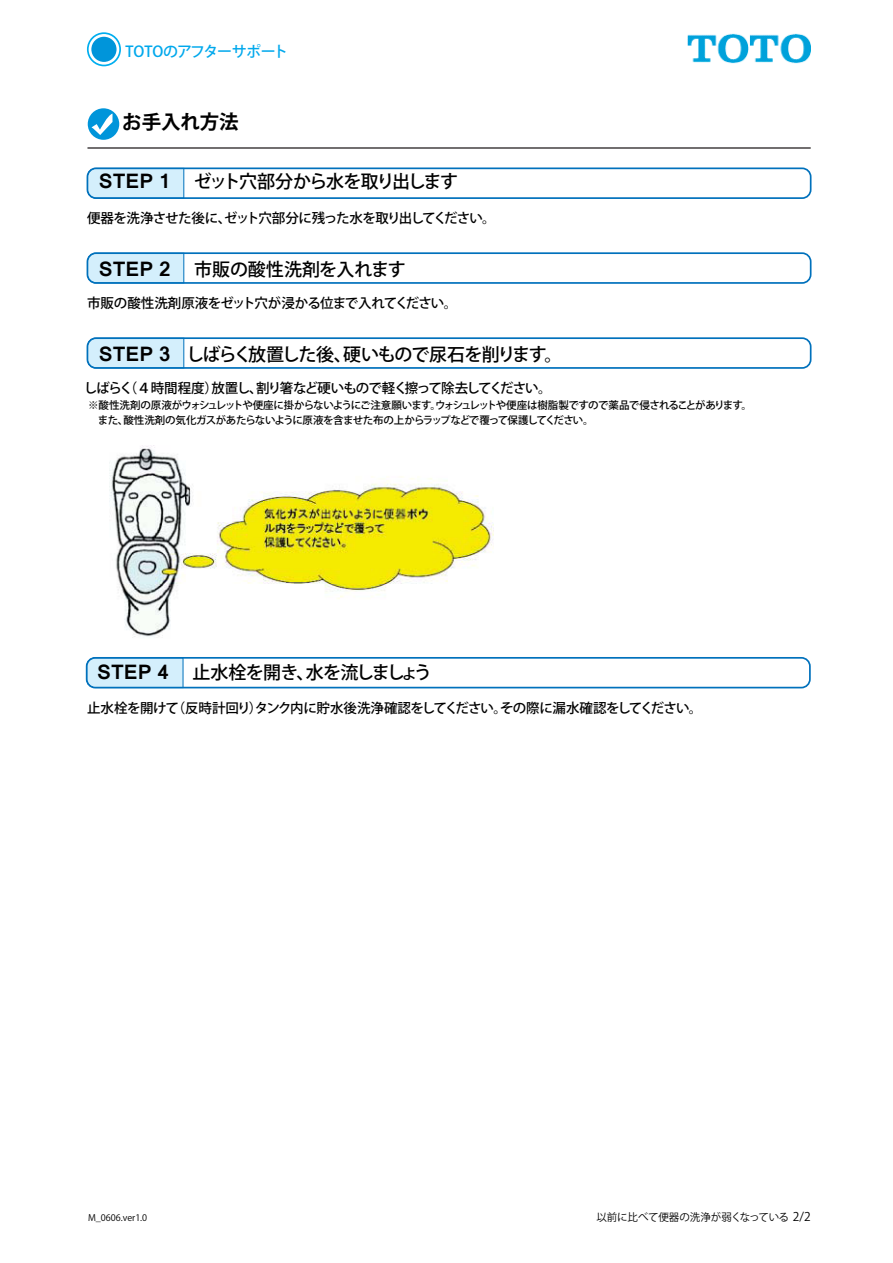
<style>
.page{position:relative;width:893px;height:1263px;background:#fff}
.page>*{position:absolute;margin:0;border:0;box-sizing:border-box;transform-origin:0 0}
.t1{font:700 19.5px "Kartika";color:#000}
.t2{font:700 19.5px "Koz Go Pro";color:#000}
.t3{font:500 18px "Koz Go Pro";letter-spacing:-.08em;color:#000}
.t4{font:500 18px "Koz Go Pro";letter-spacing:-.09em;color:#000}
.t5{font:500 18px "Koz Go Pro";letter-spacing:-.04em;color:#000}
.t6{font:500 18px "Koz Go Pro";letter-spacing:-.01em;color:#000}
.t7{font:500 15px "Koz Go Pro";letter-spacing:-.04em;color:#00a8ec}
.t8{font:500 13.5px "Koz Go Pro";letter-spacing:-.04em;color:#000}
.t9{font:500 13.5px "Koz Go Pro";letter-spacing:-.08em;color:#000}
.t10{font:500 13.5px "Koz Go Pro";letter-spacing:-.06em;color:#000}
.t11{font:500 10.5px/15px "Koz Go Pro";letter-spacing:-.06em;color:#000}
.t12{font:10.5px "Koz Go Pro";letter-spacing:-.02em;color:#000}
.t13{font:9px "Koz Go Pro";color:#000}
.s1{font-family:"Kartika";font-weight:700;font-size:19.5px}
.s2{font-size:12px}
</style>
<div class="page">
<div style="left:87px;top:32px;width:34px;height:34px;border:2px solid #00aeef;border-radius:50%"></div>
<div style="left:91px;top:37px;width:25px;height:25px;background:#0095da;border-radius:50%"></div>
<img style="left:687px;top:33px;width:123px;height:31px">
<div style="left:86px;top:657px;width:98px;height:31px;background:#d4effc"></div>
<div style="left:86px;top:657px;width:724px;height:31px;border:2px solid #0071bc;border-radius:9px"></div>
<hr style="left:87px;top:147px;width:723px;height:2px;background:#231f20">
<div style="left:87px;top:168px;width:98px;height:31px;background:#d4effc"></div>
<div style="left:88px;top:108px;width:31px;height:32px;background:#0095da;border-radius:50%"></div>
<svg style="left:91px;top:114px;width:21px;height:21px"></svg>
<div style="left:87px;top:168px;width:724px;height:31px;border:2px solid #0071bc;border-radius:9px"></div>
<div style="left:87px;top:253px;width:98px;height:31px;background:#d4effc"></div>
<div style="left:87px;top:252px;width:724px;height:32px;border:2px solid #0071bc;border-radius:9px"></div>
<div style="left:87px;top:338px;width:98px;height:31px;background:#d4effc"></div>
<div style="left:87px;top:337px;width:724px;height:32px;border:2px solid #0071bc;border-radius:9px"></div>
<img style="left:110px;top:445px;width:384px;height:193px">
<h3 class="t7" style="left:125px;top:42px;width:164px">TOTOのアフターサポート</h3>
<h1 class="t2" style="left:122px;top:110px;width:118px">お手入れ方法</h1>
<h1 class="t1" style="left:99px;top:169px;width:73px">STEP 1</h1>
<h2 class="t4" style="left:194px;top:170px;width:266px">ゼット穴部分から水を取り出します</h2>
<p class="t10" style="left:87px;top:210px;width:410px">便器を洗浄させた後に、ゼット穴部分に残った水を取り出してください。</p>
<h1 class="t1" style="left:99px;top:257px;width:73px">STEP 2</h1>
<h2 class="t6" style="left:194px;top:258px;width:213px">市販の酸性洗剤を入れます</h2>
<p class="t8" style="left:87px;top:295px;width:372px">市販の酸性洗剤原液をゼット穴が浸かる位まで入れてください。</p>
<h2 class="t3" style="left:99px;top:343px;width:465px"><span class="s1">STEP 3</span> しばらく放置した後、硬いもので尿石を削ります。</h2>
<p class="t9" style="left:84px;top:380px;width:469px">しばらく（４時間程度）放置し、割り箸など硬いもので軽く擦って除去してください。</p>
<p class="t11" style="left:88px;top:398px;width:665px">※酸性洗剤の原液がウォシュレットや便座に掛からないようにご注意願います。ウォシュレットや便座は樹脂製ですので薬品で侵されることがあります。　また、酸性洗剤の気化ガスがあたらないように原液を含ませた布の上からラップなどで覆って保護してください。</p>
<h1 class="t1" style="left:97px;top:660px;width:73px">STEP 4</h1>
<h2 class="t5" style="left:192px;top:661px;width:241px">止水栓を開き、水を流しましょう</h2>
<p class="t8" style="left:87px;top:700px;width:617px">止水栓を開けて（反時計回り）タンク内に貯水後洗浄確認をしてください。その際に漏水確認をしてください。</p>
<p class="t13" style="left:88px;top:1212px;width:61px">M_0606.ver1.0</p>
<p class="t12" style="left:596px;top:1211px;width:216px">以前に比べて便器の洗浄が弱くなっている <span class="s2">2/2</span></p>
</div>
